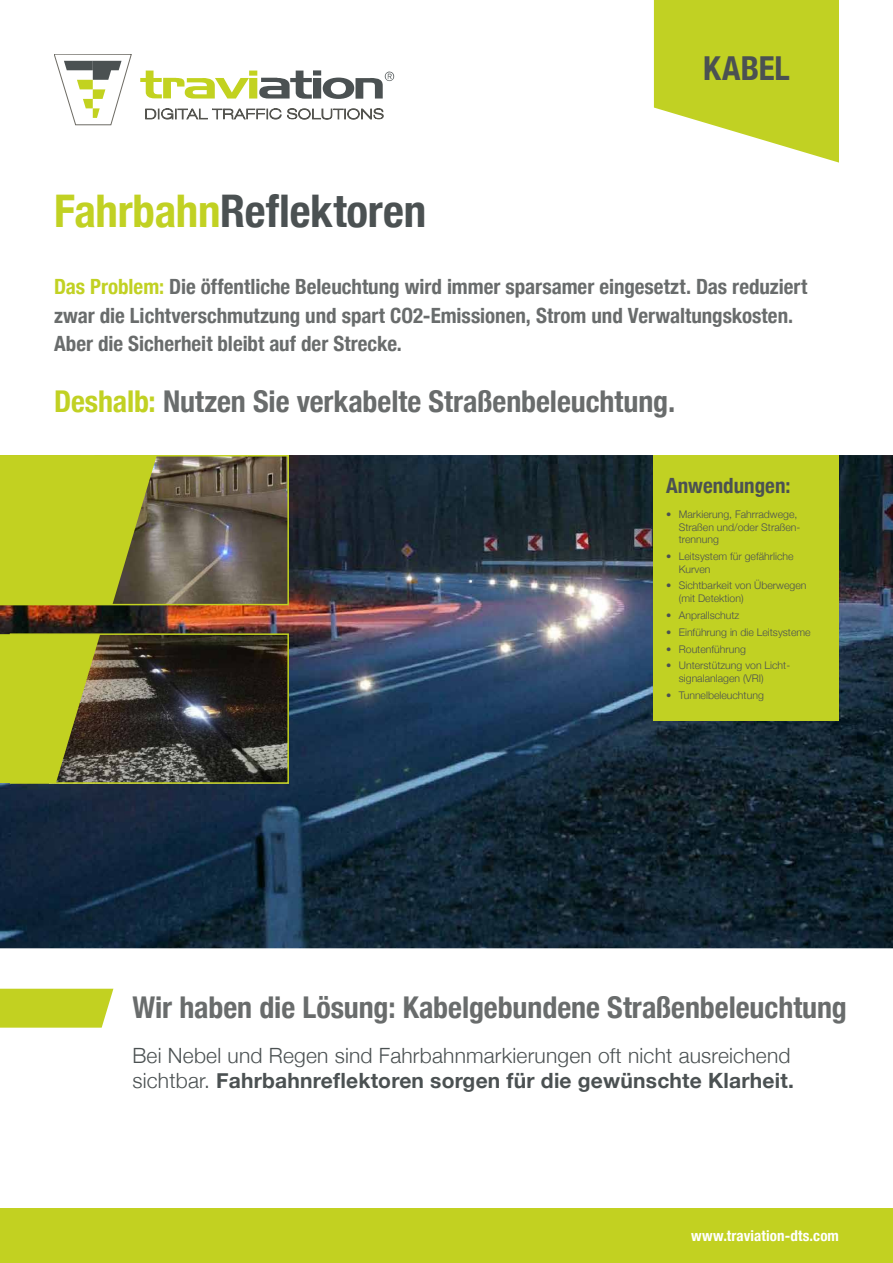
<style>
.page{position:relative;width:893px;height:1263px;background:#fff}
.page>*{position:absolute;margin:0;border:0;box-sizing:border-box;transform-origin:0 0}
.t1{font:700 condensed 45px "Helvetica Neue";letter-spacing:-.005em;color:#4b5152}
.t2{font:700 condensed 33px "Helvetica Neue";letter-spacing:.005em;color:#4b5152}
.t3{font:700 condensed 30px "Helvetica Neue";color:#696c6c}
.t4{font:700 condensed 21px/28.5px "Helvetica Neue";color:#696c6c}
.t5{font:300 21px/25.2px "Helvetica Neue";letter-spacing:.01em;color:#4b5152}
.t6{font:700 condensed 21px "Helvetica Neue";color:#4b5152}
.t7{font:700 condensed 15px "Helvetica Neue";letter-spacing:.01em;color:#fff}
.t8{font:300 10.5px/12.6px "Helvetica Neue";color:#4b5152}
.s1{color:#c1d123}
.s2{font-weight:700}
</style>
<div class="page">
<svg style="left:654px;top:0;width:185px;height:163px"></svg>
<img style="left:0;top:455px;width:893px;height:493px">
<svg style="left:54px;top:54px;width:78px;height:71px"></svg>
<svg style="left:140px;top:70px;width:254px;height:29px"></svg>
<svg style="left:146px;top:108px;width:135px;height:11px"></svg>
<svg style="left:287px;top:108px;width:96px;height:11px"></svg>
<img style="left:100px;top:636px;width:186px;height:145px">
<div style="left:10px;top:633px;width:279px;height:151px;border:2px solid #c2d121"></div>
<svg style="left:0;top:455px;width:289px;height:150px;background:#93953b"></svg>
<svg style="left:0;top:634px;width:100px;height:149px;background:#abb327"></svg>
<svg style="left:0;top:989px;width:113px;height:39px;background:#c5d32d"></svg>
<div style="left:0;top:1209px;width:893px;height:54px;background:#c2d121"></div>
<div style="left:654px;top:455px;width:185px;height:266px;background:#c1d123"></div>
<h1 class="t1" style="left:54px;top:174px;width:374px"><span class="s1">Fahrbahn</span>Reflektoren</h1>
<h2 class="t2" style="left:703px;top:40px;width:88px">KABEL</h2>
<h3 class="t4" style="left:54px;top:271px;width:755px"><span class="s1">Das Problem:</span> Die öffentliche Beleuchtung wird immer sparsamer eingesetzt. Das reduziert zwar die Lichtverschmutzung und spart CO2-Emissionen, Strom und Verwaltungskosten.<br>Aber die Sicherheit bleibt auf der Strecke.</h3>
<h3 class="t3" style="left:54px;top:376px;width:623px"><span class="s1">Deshalb:</span> Nutzen Sie verkabelte Straßenbeleuchtung.</h3>
<h3 class="t6" style="left:666px;top:468px;width:126px">Anwendungen:</h3>
<p class="t8" style="left:679px;top:507px;width:123px;text-indent:-13px">• Markierung, Fahrradwege,<br>Straßen und/oder Straßen&shy;trennung</p>
<p class="t8" style="left:679px;top:549px;width:116px;text-indent:-13px">• Leitsystem für gefährliche<br>Kurven</p>
<p class="t8" style="left:679px;top:579px;width:129px;text-indent:-13px">• Sichtbarkeit von Überwegen (mit Detektion)</p>
<p class="t8" style="left:666px;top:608px;width:75px">• Anprallschutz</p>
<p class="t8" style="left:666px;top:625px;width:146px">• Einführung in die Leitsysteme</p>
<p class="t8" style="left:666px;top:642px;width:81px">• Routenführung</p>
<p class="t8" style="left:679px;top:659px;width:113px;text-indent:-13px">• Unterstützung von Licht&shy;signalanlagen (VRI)</p>
<p class="t8" style="left:666px;top:688px;width:99px">• Tunnelbeleuchtung</p>
<h3 class="t3" style="left:132px;top:982px;width:716px">Wir haben die Lösung: Kabelgebundene Straßenbeleuchtung</h3>
<h3 class="t5" style="left:132px;top:1041px;width:663px">Bei Nebel und Regen sind Fahrbahnmarkierungen oft nicht ausreichend sichtbar. <span class="s2">Fahrbahnreflektoren sorgen für die gewünschte Klarheit.</span></h3>
<h3 class="t7" style="left:691px;top:1223px;width:149px">www.traviation-dts.com</h3>
</div>
